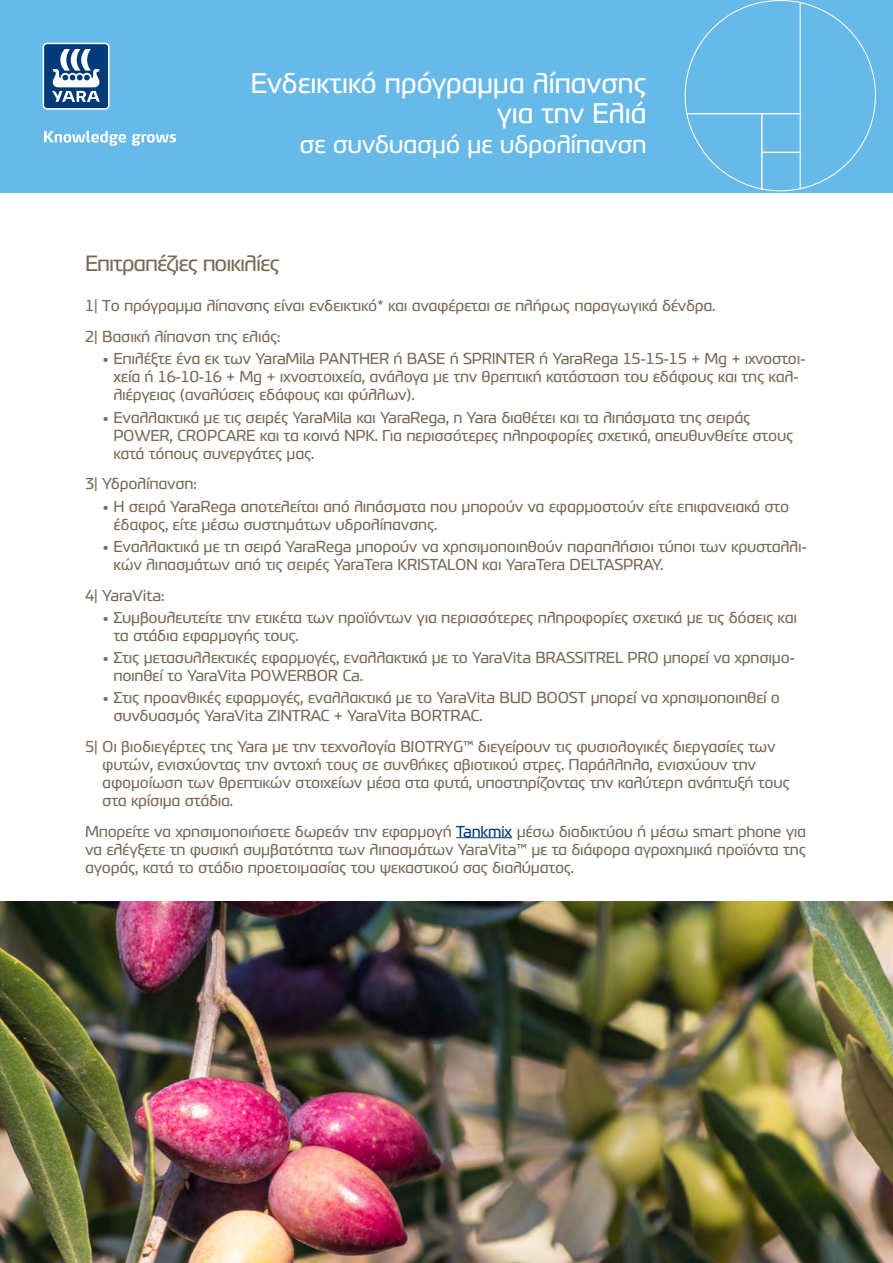
<style>
.page{position:relative;width:893px;height:1263px;background:#fff}
.page>*{position:absolute;margin:0;border:0;box-sizing:border-box;transform-origin:0 0}
.t1{font:27px/30px "PF Benchmark Pro";letter-spacing:-.02em;color:#fff;text-align:right}
.t2{font:24px "PF Benchmark Pro";letter-spacing:-.02em;color:#fff}
.t3{font:21px "PF Benchmark Pro";letter-spacing:-.05em;color:#796956}
.t4{font:15px/18px "PF Benchmark Pro";letter-spacing:-.02em;color:#796956}
.s1{color:#003a78}
</style>
<div class="page">
<hr style="left:456px;top:837px;width:56px;height:1px;background:#003a78">
<div style="left:0;top:0;width:893px;height:192px;background:#67b9e8"></div>
<svg style="left:44px;top:131px;width:132px;height:15px"></svg>
<svg style="left:43px;top:43px;width:67px;height:67px;background:#577ea7"></svg>
<svg style="left:684px;top:0;width:192px;height:192px"></svg>
<img style="left:0;top:901px;width:893px;height:362px">
<h1 class="t1" style="left:250px;top:69px;width:398px">Ενδεικτικό πρόγραμμα λίπανσης για την Ελιά</h1>
<h2 class="t2" style="left:300px;top:129px;width:349px">σε συνδυασμό με υδρολίπανση</h2>
<h3 class="t3" style="left:85px;top:250px;width:196px">Επιτραπέζιες ποικιλίες</h3>
<p class="t4" style="left:85px;top:291px;width:632px;line-height:30.8px">1| Το πρόγραμμα λίπανσης είναι ενδεικτικό* και αναφέρεται σε πλήρως παραγωγικά δένδρα.<br>2| Bασική λίπανση της ελιάς:</p>
<p class="t4" style="left:113px;top:350px;width:694px;text-indent:-11px">• Επιλέξτε ένα εκ των YaraMila PANTHER ή BASE ή SPRINTER ή YaraRega 15-15-15 + Mg + ιχνοστοι&shy;χεία ή 16-10-16 + Mg + ιχνοστοιχεία, ανάλογα με την θρεπτική κατάσταση του εδάφους και της καλ&shy;λιέργειας (αναλύσεις εδάφους και φύλλων).</p>
<p class="t4" style="left:113px;top:408px;width:681px;text-indent:-11px">• Εναλλακτικά με τις σειρές YaraMila και YaraRega, η Yara διαθέτει και τα λιπάσματα της σειράς<br>POWER, CROPCARE και τα κοινά NPK. Για περισσότερες πληροφορίες σχετικά, απευθυνθείτε στους κατά τόπους συνεργάτες μας.</p>
<p class="t4" style="left:85px;top:475px;width:113px">3| Υδρολίπανση:</p>
<p class="t4" style="left:113px;top:497px;width:677px;text-indent:-11px">• Η σειρά YaraRega αποτελείται από λιπάσματα που μπορούν να εφαρμοστούν είτε επιφανειακά στο έδαφος, είτε μέσω συστημάτων υδρολίπανσης.</p>
<p class="t4" style="left:113px;top:538px;width:695px;text-indent:-11px">• Εναλλακτικά με τη σειρά YaraRega μπορούν να χρησιμοποιηθούν παραπλήσιοι τύποι των κρυσταλλι&shy;κών λιπασμάτων από τις σειρές YaraTera KRISTALON και YaraTera DELTASPRAY.</p>
<p class="t4" style="left:85px;top:586px;width:81px">4| YaraVita:</p>
<p class="t4" style="left:113px;top:609px;width:685px;text-indent:-11px">• Συμβουλευτείτε την ετικέτα των προϊόντων για περισσότερες πληροφορίες σχετικά με τις δόσεις και τα στάδια εφαρμογής τους.</p>
<p class="t4" style="left:113px;top:649px;width:683px;text-indent:-11px">• Στις μετασυλλεκτικές εφαρμογές, εναλλακτικά με το YaraVita BRASSITREL PRO μπορεί να χρησιμο&shy;ποιηθεί το YaraVita POWERBOR Ca.</p>
<p class="t4" style="left:113px;top:689px;width:668px;text-indent:-11px">• Στις προανθικές εφαρμογές, εναλλακτικά με το YaraVita BUD BOOST μπορεί να χρησιμοποιηθεί ο συνδυασμός YaraVita ZINTRAC + YaraVita BORTRAC.</p>
<p class="t4" style="left:102px;top:738px;width:689px;text-indent:-17px">5| Οι βιοδιεγέρτες της Yara με την τεχνολογία BIOTRYG™ διεγείρουν τις φυσιολογικές διεργασίες των φυτών, ενισχύοντας την αντοχή τους σε συνθήκες αβιοτικού στρες. Παράλληλα, ενισχύουν την αφομοίωση των θρεπτικών στοιχείων μέσα στα φυτά, υποστηρίζοντας την καλύτερη ανάπτυξή τους στα κρίσιμα στάδια.</p>
<p class="t4" style="left:85px;top:823px;width:723px;text-align:justify">Mπορείτε να χρησιμοποιήσετε δωρεάν την εφαρμογή <span class="s1">Tankmix</span> μέσω διαδικτύου ή μέσω smart phone για να ελέγξετε τη φυσική συμβατότητα των λιπασμάτων YaraVita™ με τα διάφορα αγροχημικά προϊόντα της αγοράς, κατά το στάδιο προετοιμασίας του ψεκαστικού σας διαλύματος.</p>
</div>
